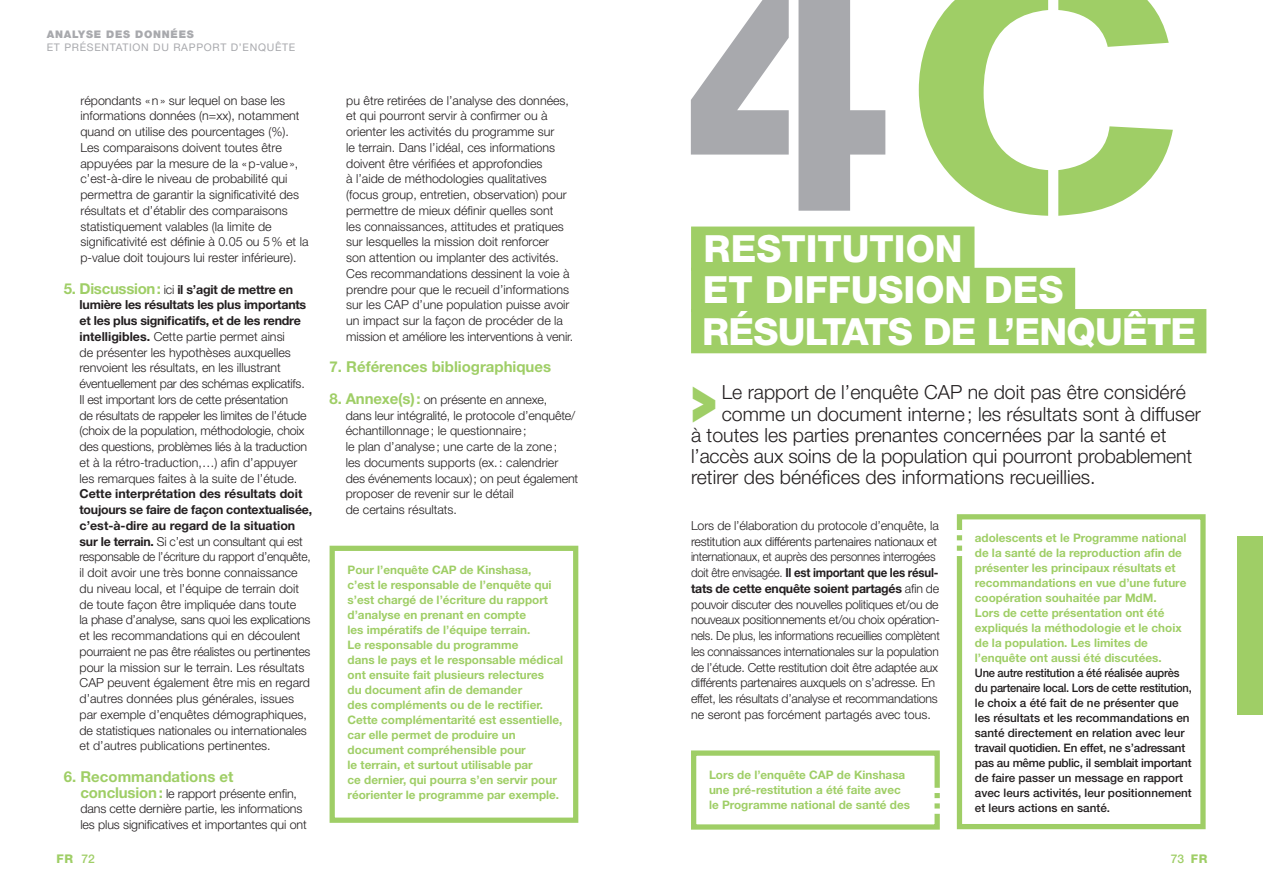
<style>
.page{position:relative;width:1263px;height:893px;background:#fff}
.page>*{position:absolute;margin:0;border:0;box-sizing:border-box;transform-origin:0 0}
.t1{font:379.2px "AG Book Stencil";color:#a8a9ad}
.t2{font:341.25px "AG Book Stencil";color:#9fce66;scale:1.11 1}
.t3{font:900 49.8px "Interstate";color:#9fce66}
.t4{font:800 37.5px/41.2px "Helvetica Neue";color:#fff}
.t5{font:800 37.5px "Helvetica Neue";letter-spacing:-.02em;color:#fff}
.t6{font:300 19.5px "Helvetica Neue";color:#231f20}
.t7{font:700 15px "Helvetica Neue";color:#9fce66}
.t8{font:300 12.45px/15.8px "Helvetica Neue";color:#231f20}
.t9{font:300 12.45px/15.8px "Helvetica Neue";letter-spacing:-.02em;color:#231f20}
.t10{font:500 12px "Helvetica Neue";color:#9fce66}
.t11{font:800 12px "Helvetica Neue";color:#9fce66}
.t12{font:700 11.7px/15px "Helvetica Neue";color:#9fce66}
.t13{font:500 11.7px/15px "Helvetica Neue";color:#231f20;scale:.95 1}
.t14{font:10.5px "Helvetica Neue";color:#a8a9ad}
.t15{font:900 10.5px "Helvetica Neue";color:#a8a9ad}
.s1{font-weight:700;font-size:15px;color:#9fce66}
.s2{font-weight:700}
.s3{font-weight:800}
</style>
<div class="page">
<div style="left:1237px;top:536px;width:26px;height:178px;background:#9fce66"></div>
<div style="left:330px;top:546px;width:248px;height:277px;border:5px solid #9fce66"></div>
<div style="left:691px;top:227px;width:283px;height:44px;background:#9fce66"></div>
<div style="left:691px;top:268px;width:384px;height:44px;background:#9fce66"></div>
<div style="left:691px;top:309px;width:515px;height:44px;background:#9fce66"></div>
<div style="left:957px;top:514px;width:248px;height:315px;border:5px solid #9fce66"></div>
<div style="left:691px;top:750px;width:249px;height:80px;border:5px solid #9fce66"></div>
<div style="left:929px;top:808px;width:13px;height:6px;background:#fff"></div>
<div style="left:929px;top:798px;width:14px;height:5px;background:#fff"></div>
<div style="left:929px;top:788px;width:13px;height:5px;background:#fff"></div>
<div style="left:950px;top:551px;width:13px;height:5px;background:#fff"></div>
<div style="left:949px;top:540px;width:14px;height:6px;background:#fff"></div>
<div style="left:950px;top:530px;width:13px;height:5px;background:#fff"></div>
<p class="t15" style="left:47px;top:28px;width:9px">ANAL</p>
<p class="t15" style="left:78px;top:28px;width:37px">YSE DES</p>
<p class="t15" style="left:135px;top:28px;width:10px">DONNÉES</p>
<p class="t14" style="left:47px;top:41px;width:26px">ET PRÉSENTATION</p>
<p class="t14" style="left:153px;top:41px;width:29px">DU RAPPORT</p>
<p class="t14" style="left:231px;top:41px;width:21px">D’ENQUÊTE</p>
<p class="t8" style="left:80px;top:92px;width:230px">répondants «n» sur lequel on base les informations données (n=xx), notamment quand on utilise des pourcentages (%).<br>Les comparaisons doivent toutes être appuyées par la mesure de la «p-value», c’est-à-dire le niveau de probabilité qui permettra de garantir la significativité des résultats et d’établir des comparaisons statistiquement valables (la limite de significativité est définie à 0.05 ou 5% et la p-value doit toujours lui rester inférieure).</p>
<p class="t9" style="left:80px;top:281px;width:229px;text-indent:-16px"><span class="s1">5. Discussion:</span> ici <span class="s2">il s’agit de mettre en lumière les résultats les plus importants et les plus significatifs, et de les rendre intelligibles.</span> Cette partie permet ainsi<br>de présenter les hypothèses auxquelles renvoient les résultats, en les illustrant éventuellement par des schémas explicatifs.<br>Il est important lors de cette présentation<br>de résultats de rappeler les limites de l’étude (choix de la population, méthodologie, choix des questions, problèmes liés à la traduction et à la rétro-traduction,…) afin d’appuyer les remarques faites à la suite de l’étude.</p>
<p class="t8" style="left:80px;top:486px;width:234px"><span class="s2">Cette interprétation des résultats doit toujours se faire de façon contextualisée, c’est-à-dire au regard de la situation sur le terrain.</span> Si c’est un consultant qui est responsable de l’écriture du rapport d’enquête, il doit avoir une très bonne connaissance du niveau local, et l’équipe de terrain doit de toute façon être impliquée dans toute<br>la phase d’analyse, sans quoi les explications et les recommandations qui en découlent pourraient ne pas être réalistes ou pertinentes pour la mission sur le terrain. Les résultats CAP peuvent également être mis en regard d’autres données plus générales, issues par exemple d’enquêtes démographiques, de statistiques nationales ou internationales et d’autres publications pertinentes.</p>
<p class="t7" style="left:64px;top:767px;width:171px">6. Recommandations et</p>
<p class="t8" style="left:80px;top:785px;width:228px"><span class="s1">conclusion:</span> le rapport présente enfin, dans cette dernière partie, les informations les plus significatives et importantes qui ont</p>
<p class="t8" style="left:346px;top:92px;width:229px">pu être retirées de l’analyse des données, et qui pourront servir à confirmer ou à orienter les activités du programme sur<br>le terrain. Dans l’idéal, ces informations doivent être vérifiées et approfondies<br>à l’aide de méthodologies qualitatives (focus group, entretien, observation) pour permettre de mieux définir quelles sont<br>les connaissances, attitudes et pratiques sur lesquelles la mission doit renforcer<br>son attention ou implanter des activités.<br>Ces recommandations dessinent la voie à prendre pour que le recueil d’informations sur les CAP d’une population puisse avoir un impact sur la façon de procéder de la mission et améliore les interventions à venir.</p>
<p class="t7" style="left:330px;top:358px;width:223px">7. Références bibliographiques</p>
<p class="t8" style="left:346px;top:391px;width:234px;text-indent:-16px"><span class="s1">8. Annexe(s):</span> on présente en annexe,<br>dans leur intégralité, le protocole d’enquête/ échantillonnage; le questionnaire;<br>le plan d’analyse; une carte de la zone;<br>les documents supports (ex.: calendrier des événements locaux); on peut également proposer de revenir sur le détail<br>de certains résultats.</p>
<p class="t12" style="left:348px;top:562px;width:217px">Pour l’enquête CAP de Kinshasa,<br>c’est le responsable de l’enquête qui s’est chargé de l’écriture du rapport d’analyse en prenant en compte<br>les impératifs de l’équipe terrain.<br>Le responsable du programme<br>dans le pays et le responsable médical ont ensuite fait plusieurs relectures<br>du document afin de demander<br>des compléments ou de le rectifier.<br>Cette complémentarité est essentielle, car elle permet de produire un document compréhensible pour<br>le terrain, et surtout utilisable par<br>ce dernier, qui pourra s’en servir pour réorienter le programme par exemple.</p>
<h1 class="t1" style="left:682px;top:-149px;width:215px">4</h1>
<h3 class="t4" style="left:703px;top:228px;width:261px">RESTITUTION<br>ET DIFF</h3>
<h2 class="t2" style="left:907px;top:-113px;width:243px">C</h2>
<h3 class="t4" style="left:851px;top:269px;width:214px">USION DES</h3>
<h3 class="t5" style="left:702px;top:309px;width:496px">RÉSULTATS DE L’ENQUÊTE</h3>
<h3 class="t3" style="left:691px;top:374px;width:27px">&gt;</h3>
<h3 class="t6" style="left:722px;top:381px;width:466px">Le rapport de l’enquête CAP ne doit pas être considéré</h3>
<h3 class="t6" style="left:722px;top:402px;width:481px">comme un document interne; les résultats sont à diffuser</h3>
<h3 class="t6" style="left:691px;top:423px;width:477px">à toutes les parties prenantes concernées par la santé et</h3>
<h3 class="t6" style="left:691px;top:444px;width:503px">l’accès aux soins de la population qui pourront probablement</h3>
<h3 class="t6" style="left:691px;top:465px;width:406px">retirer des bénéfices des informations recueillies.</h3>
<p class="t9" style="left:691px;top:517px;width:250px">Lors de l’élaboration du protocole d’enquête, la restitution aux différents partenaires nationaux et internationaux, et auprès des personnes interrogées doit être envisagée. <span class="s2">Il est important que les résul&shy;tats de cette enquête soient partagés</span> afin de pouvoir discuter des nouvelles politiques et/ou de nouveaux positionnements et/ou choix opération&shy;nels. De plus, les informations recueillies complètent les connaissances internationales sur la population de l’étude. Cette restitution doit être adaptée aux différents partenaires auxquels on s’adresse. En effet, les résultats d’analyse et recommandations ne seront pas forcément partagés avec tous.</p>
<p class="t12" style="left:709px;top:767px;width:203px">Lors de l’enquête CAP de Kinshasa une pré-restitution a été faite avec le Programme national de santé des</p>
<p class="t12" style="left:975px;top:530px;width:213px">adolescents et le Programme national de la santé de la reproduction afin de présenter les principaux résultats et recommandations en vue d’une future coopération souhaitée par MdM.<br>Lors de cette présentation ont été expliqués la méthodologie et le choix de la population. Les limites de l’enquête ont aussi été discutées.</p>
<p class="t13" style="left:975px;top:665px;width:230px">Une autre restitution a été réalisée auprès du partenaire local. Lors de cette restitution, le choix a été fait de ne présenter que les résultats et les recommandations en santé directement en relation avec leur travail quotidien. En effet, ne s’adressant pas au même public, il semblait important de faire passer un message en rapport avec leurs activités, leur positionnement et leurs actions en santé.</p>
<p class="t11" style="left:57px;top:851px;width:9px">FR</p>
<p class="t10" style="left:82px;top:851px;width:15px">72</p>
<p class="t10" style="left:1171px;top:851px;width:29px">73 <span class="s3">FR</span></p>
</div>
